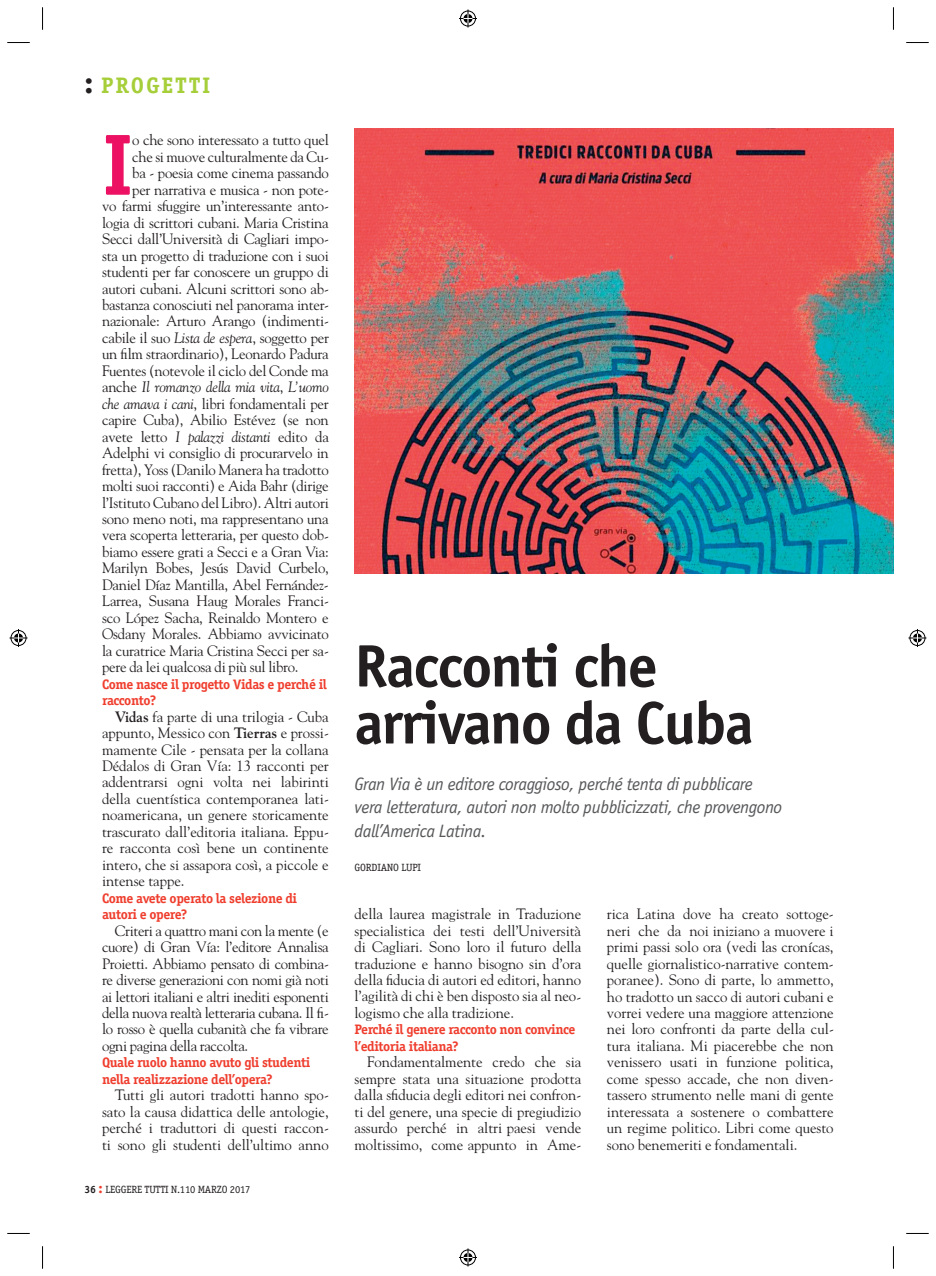
<style>
.page{position:relative;width:936px;height:1276px;background:#fff}
.page>*{position:absolute;margin:0;border:0;box-sizing:border-box;transform-origin:0 0}
.t1{font:700 87.15px "Officina Serif";color:#ec1163}
.t2{font:700 60px/57px "Officina Sans";letter-spacing:-.03em;color:#231f20}
.t3{font:700 22.5px "Officina Serif";letter-spacing:.075em;color:#a6ce39}
.t4{font:italic 18px/23.2px "Officina Sans";letter-spacing:-.025em;color:#57585a}
.t5{font:15px/16.5px "Goudy";letter-spacing:-.015em;color:#231f20;text-align:justify}
.t6{font:italic 15px "Goudy";letter-spacing:-.015em;color:#231f20}
.t7{font:700 13.8px/16.5px "Officina Serif";letter-spacing:-.035em;color:#ef3e2e}
.t8{font:10.5px "Officina Serif";letter-spacing:-.02em;color:#231f20}
.s1{font-family:"Officina Sans";font-size:30px;color:#231f20}
.s2{font-style:italic}
.s3{font-style:normal}
.s4{font-weight:700}
.s5{font-family:"Officina Sans";font-weight:700;font-size:14.55px;color:#ef3e2e}
</style>
<div class="page">
<img style="left:354px;top:129px;width:539px;height:445px">
<svg style="left:7px;top:42px;width:23px;height:1px"></svg>
<svg style="left:906px;top:42px;width:22px;height:1px"></svg>
<svg style="left:7px;top:1233px;width:23px;height:1px"></svg>
<svg style="left:906px;top:1233px;width:22px;height:1px"></svg>
<svg style="left:42px;top:7px;width:1px;height:23px"></svg>
<svg style="left:42px;top:1246px;width:1px;height:22px"></svg>
<svg style="left:893px;top:7px;width:1px;height:23px"></svg>
<svg style="left:893px;top:1246px;width:1px;height:22px"></svg>
<svg style="left:459px;top:10px;width:18px;height:18px"></svg>
<svg style="left:459px;top:1248px;width:18px;height:18px"></svg>
<svg style="left:10px;top:629px;width:18px;height:18px"></svg>
<svg style="left:908px;top:629px;width:18px;height:18px"></svg>
<h3 class="t3" style="left:85px;top:71px;width:127px"><span class="s1">:</span> PROGETTI</h3>
<h1 class="t1" style="left:102px;top:111px;width:33px">I</h1>
<p class="t5" style="left:132px;top:132px;width:198px">o che sono interessato a tutto quel</p>
<p class="t5" style="left:132px;top:148px;width:198px">che si muove culturalmente da Cu-</p>
<p class="t5" style="left:132px;top:165px;width:198px">ba - poesia come cinema passando</p>
<p class="t5" style="left:132px;top:181px;width:198px">per narrativa e musica - non pote-</p>
<p class="t5" style="left:102px;top:197px;width:228px">vo farmi sfuggire un’interessante anto-</p>
<p class="t5" style="left:102px;top:214px;width:228px">logia di scrittori cubani. Maria Cristina</p>
<p class="t5" style="left:102px;top:230px;width:228px">Secci dall’Università di Cagliari impo-</p>
<p class="t5" style="left:102px;top:247px;width:228px">sta un progetto di traduzione con i suoi</p>
<p class="t5" style="left:102px;top:263px;width:228px">studenti per far conoscere un gruppo di</p>
<p class="t5" style="left:102px;top:280px;width:228px">autori cubani. Alcuni scrittori sono ab-</p>
<p class="t5" style="left:102px;top:296px;width:228px">bastanza conosciuti nel panorama inter-</p>
<p class="t5" style="left:102px;top:313px;width:228px">nazionale: Arturo Arango (indimenti-</p>
<p class="t5" style="left:102px;top:329px;width:228px">cabile il suo <span class="s2">Lista de espera</span>, soggetto per</p>
<p class="t5" style="left:102px;top:346px;width:228px">un film straordinario), Leonardo Padura</p>
<p class="t5" style="left:102px;top:362px;width:228px">Fuentes (notevole il ciclo del Conde ma</p>
<p class="t6" style="left:102px;top:378px;width:228px"><span class="s3">anche</span> Il romanzo della mia vita<span class="s3">,</span> L’uomo</p>
<p class="t5" style="left:102px;top:395px;width:228px"><span class="s2">che amava i cani</span>, libri fondamentali per</p>
<p class="t5" style="left:102px;top:411px;width:228px">capire Cuba), Abilio Estévez (se non</p>
<p class="t5" style="left:102px;top:428px;width:228px">avete letto <span class="s2">I palazzi distanti</span> edito da</p>
<p class="t5" style="left:102px;top:444px;width:228px">Adelphi vi consiglio di procurarvelo in</p>
<p class="t5" style="left:102px;top:461px;width:228px">fretta), Yoss (Danilo Manera ha tradotto</p>
<p class="t5" style="left:102px;top:477px;width:228px">molti suoi racconti) e Aida Bahr (dirige</p>
<p class="t5" style="left:102px;top:494px;width:228px">l’Istituto Cubano del Libro). Altri autori</p>
<p class="t5" style="left:102px;top:510px;width:228px">sono meno noti, ma rappresentano una</p>
<p class="t5" style="left:102px;top:527px;width:228px">vera scoperta letteraria, per questo dob-</p>
<p class="t5" style="left:102px;top:543px;width:228px">biamo essere grati a Secci e a Gran Via:</p>
<p class="t5" style="left:102px;top:560px;width:228px">Marilyn Bobes, Jesús David Curbelo,</p>
<p class="t5" style="left:102px;top:576px;width:228px">Daniel Díaz Mantilla, Abel Fernández-</p>
<p class="t5" style="left:102px;top:593px;width:228px">Larrea, Susana Haug Morales Franci-</p>
<p class="t5" style="left:102px;top:609px;width:228px">sco López Sacha, Reinaldo Montero e</p>
<p class="t5" style="left:102px;top:625px;width:228px">Osdany Morales. Abbiamo avvicinato</p>
<p class="t5" style="left:102px;top:642px;width:228px">la curatrice Maria Cristina Secci per sa-</p>
<p class="t5" style="left:102px;top:658px;width:198px">pere da lei qualcosa di più sul libro.</p>
<p class="t7" style="left:102px;top:675px;width:226px">Come nasce il progetto Vidas e perché il racconto?</p>
<p class="t5" style="left:102px;top:708px;width:228px;text-indent:13px"><span class="s4">Vidas</span> fa parte di una trilogia - Cuba appunto, Messico con <span class="s4">Tierras</span> e prossi&shy;mamente Cile - pensata per la collana Dédalos di Gran Vía: 13 racconti per addentrarsi ogni volta nei labirinti della cuentística contemporanea lati&shy;noamericana, un genere storicamente trascurato dall’editoria italiana. Eppu&shy;re racconta così bene un continente intero, che si assapora così, a piccole e intense tappe.</p>
<p class="t7" style="left:102px;top:889px;width:197px">Come avete operato la selezione di autori e opere?</p>
<p class="t5" style="left:102px;top:922px;width:228px;text-indent:13px">Criteri a quattro mani con la mente (e cuore) di Gran Vía: l’editore Annalisa Proietti. Abbiamo pensato di combina&shy;re diverse generazioni con nomi già noti ai lettori italiani e altri inediti esponenti della nuova realtà letteraria cubana. Il fi&shy;lo rosso è quella cubanità che fa vibrare ogni pagina della raccolta.</p>
<p class="t7" style="left:102px;top:1054px;width:210px">Quale ruolo hanno avuto gli studenti nella realizzazione dell’opera?</p>
<p class="t5" style="left:102px;top:1086px;width:228px;text-indent:13px">Tutti gli autori tradotti hanno spo&shy;sato la causa didattica delle antologie, perché i traduttori di questi raccon&shy;ti sono gli studenti dell’ultimo anno</p>
<p class="t8" style="left:85px;top:1182px;width:167px"><span class="s4">36</span> <span class="s5">:</span> LEGGERE TUTTI N.110 MARZO 2017</p>
<h2 class="t2" style="left:354px;top:637px;width:400px">Racconti che arrivano da Cuba</h2>
<p class="t4" style="left:354px;top:772px;width:429px">Gran Via è un editore coraggioso, perché tenta di pubblicare vera letteratura, autori non molto pubblicizzati, che provengono dall’America Latina.</p>
<p class="t8" style="left:354px;top:861px;width:68px">GORDIANO LUPI</p>
<p class="t5" style="left:354px;top:905px;width:228px">della laurea magistrale in Traduzione specialistica dei testi dell’Università di Cagliari. Sono loro il futuro della traduzione e hanno bisogno sin d’ora della fiducia di autori ed editori, hanno l’agilità di chi è ben disposto sia al neo&shy;logismo che alla tradizione.</p>
<p class="t7" style="left:354px;top:1021px;width:222px">Perché il genere racconto non convince l’editoria italiana?</p>
<p class="t5" style="left:354px;top:1053px;width:228px;text-indent:13px">Fondamentalmente credo che sia sempre stata una situazione prodotta dalla sfiducia degli editori nei confron&shy;ti del genere, una specie di pregiudizio assurdo perché in altri paesi vende moltissimo, come appunto in Ame-</p>
<p class="t5" style="left:607px;top:905px;width:228px">rica Latina dove ha creato sottoge&shy;neri che da noi iniziano a muovere i primi passi solo ora (vedi las cronícas, quelle giornalistico-narrative contem&shy;poranee). Sono di parte, lo ammetto, ho tradotto un sacco di autori cubani e vorrei vedere una maggiore attenzione nei loro confronti da parte della cul&shy;tura italiana. Mi piacerebbe che non venissero usati in funzione politica, come spesso accade, che non diven&shy;tassero strumento nelle mani di gente interessata a sostenere o combattere un regime politico. Libri come questo sono benemeriti e fondamentali.</p>
</div>
